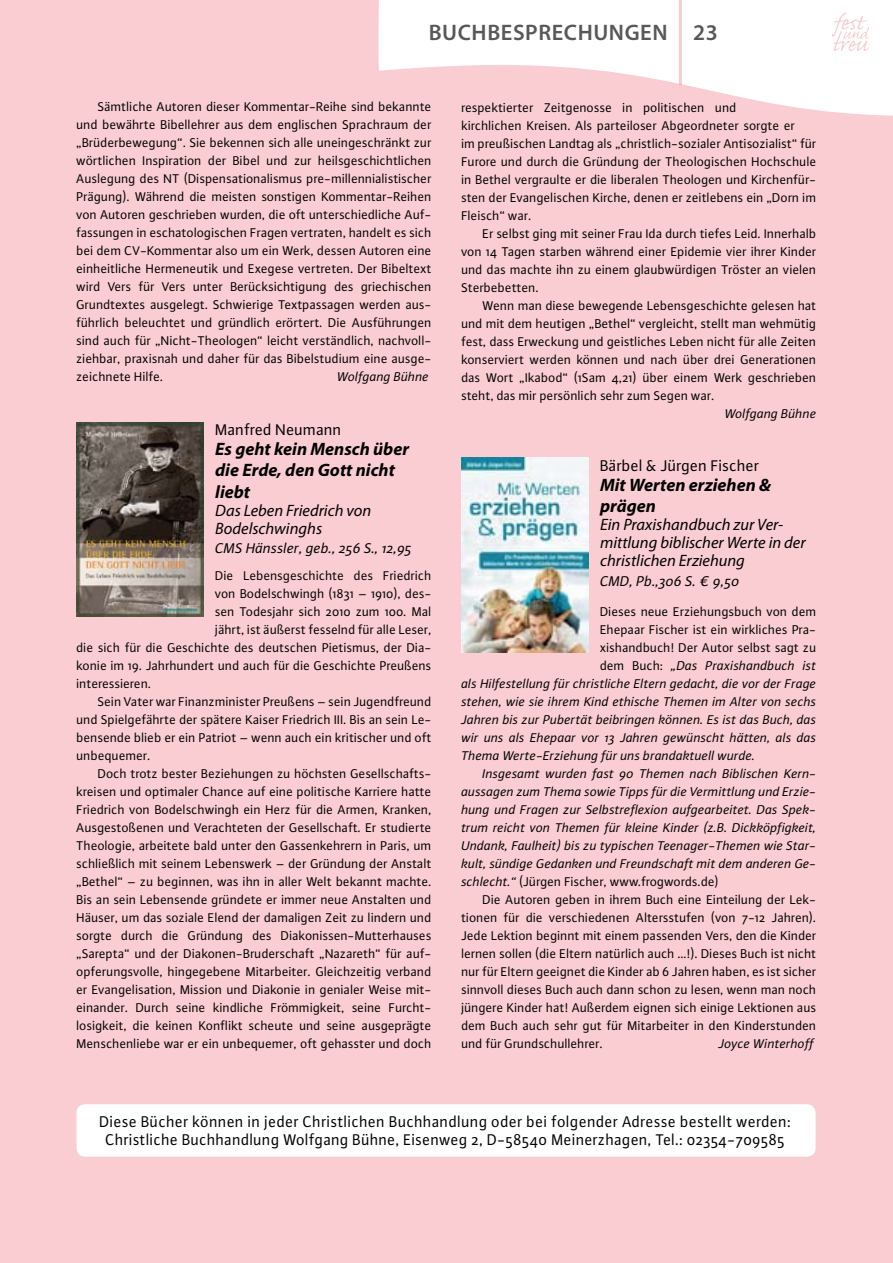
<style>
.page{position:relative;width:893px;height:1263px;background:#f9cdd2}
.page>*{position:absolute;margin:0;border:0;box-sizing:border-box;transform-origin:0 0}
.t1{font:600 22.5px "Myriad Pro";letter-spacing:.025em;color:#58585a}
.t2{font:italic 700 18px/21.6px "Myriad Pro";color:#000}
.t3{font:16.5px/18px "Plus Sans Normal";letter-spacing:.015em;color:#000;text-align:center}
.t4{font:italic 16.5px/18px "Myriad Pro";color:#000}
.t5{font:italic 15px "Plus Sans Normal";color:#000}
.t6{font:13.5px/18px "Plus Sans Normal";color:#000;text-align:justify}
.t7{font:italic 13.5px "Plus Sans Normal";color:#000}
.s1{font-style:normal}
.s2{font-style:italic}
</style>
<div class="page">
<div style="left:77px;top:1104px;width:739px;height:53px;background:#fff;border-radius:9px"></div>
<img style="left:77px;top:423px;width:127px;height:193px">
<img style="left:461px;top:458px;width:128px;height:195px">
<svg style="left:378px;top:0;width:515px;height:116px;fill:#fff"></svg>
<svg style="left:832px;top:13px;width:37px;height:38px"></svg>
<hr style="left:679px;top:0;width:3px;height:85px;background:#e2001a">
<h1 class="t1" style="left:429px;top:18px;width:291px">BUCHBESPRECHUNGEN 23</h1>
<p class="t6" style="left:77px;top:98px;width:357px;text-indent:21px">Sämtliche Autoren dieser Kommentar-Reihe sind bekannte und bewährte Bibellehrer aus dem englischen Sprachraum der „Brüderbewegung“. Sie bekennen sich alle uneingeschränkt zur wörtlichen Inspiration der Bibel und zur heilsgeschichtlichen Auslegung des NT (Dispensationalismus pre-millennialistischer Prägung). Während die meisten sonstigen Kommentar-Reihen von Autoren geschrieben wurden, die oft unterschiedliche Auf&shy;fassungen in eschatologischen Fragen vertraten, handelt es sich bei dem CV-Kommentar also um ein Werk, dessen Autoren eine einheitliche Hermeneutik und Exegese vertreten. Der Bibeltext wird Vers für Vers unter Berücksichtigung des griechischen Grundtextes ausgelegt. Schwierige Textpassagen werden aus&shy;führlich beleuchtet und gründlich erörtert. Die Ausführungen sind auch für „Nicht-Theologen“ leicht verständlich, nachvoll&shy;ziehbar, praxisnah und daher für das Bibelstudium eine ausge&shy;zeichnete Hilfe.</p>
<p class="t7" style="left:337px;top:368px;width:93px">Wolfgang Bühne</p>
<p class="t3" style="left:215px;top:420px;width:128px">Manfred Neumann</p>
<h2 class="t2" style="left:215px;top:437px;width:195px">Es geht kein Mensch über die Erde, den Gott nicht liebt</h2>
<p class="t4" style="left:215px;top:501px;width:158px">Das Leben Friedrich von<br>Bodelschwinghs</p>
<p class="t5" style="left:215px;top:539px;width:198px">CMS Hänssler, geb., 256 S., 12,95</p>
<p class="t6" style="left:215px;top:566px;width:218px">Die Lebensgeschichte des Friedrich</p>
<p class="t6" style="left:215px;top:584px;width:218px">von Bodelschwingh (1831 – 1910), des-</p>
<p class="t6" style="left:215px;top:602px;width:218px">sen Todesjahr sich 2010 zum 100. Mal</p>
<p class="t6" style="left:215px;top:620px;width:218px">jährt, ist äußerst fesselnd für alle Leser,</p>
<p class="t6" style="left:77px;top:638px;width:357px">die sich für die Geschichte des deutschen Pietismus, der Dia-</p>
<p class="t6" style="left:77px;top:656px;width:357px">konie im 19. Jahrhundert und auch für die Geschichte Preußens</p>
<p class="t6" style="left:77px;top:674px;width:76px">interessieren.</p>
<p class="t6" style="left:98px;top:692px;width:335px">Sein Vater war Finanzminister Preußens – sein Jugendfreund</p>
<p class="t6" style="left:77px;top:710px;width:357px">und Spielgefährte der spätere Kaiser Friedrich III. Bis an sein Le-</p>
<p class="t6" style="left:77px;top:728px;width:357px">bensende blieb er ein Patriot – wenn auch ein kritischer und oft</p>
<p class="t6" style="left:77px;top:746px;width:76px">unbequemer.</p>
<p class="t6" style="left:98px;top:764px;width:335px">Doch trotz bester Beziehungen zu höchsten Gesellschafts-</p>
<p class="t6" style="left:77px;top:782px;width:357px">kreisen und optimaler Chance auf eine politische Karriere hatte</p>
<p class="t6" style="left:77px;top:800px;width:357px">Friedrich von Bodelschwingh ein Herz für die Armen, Kranken,</p>
<p class="t6" style="left:77px;top:818px;width:357px">Ausgestoßenen und Verachteten der Gesellschaft. Er studierte</p>
<p class="t6" style="left:77px;top:836px;width:357px">Theologie, arbeitete bald unter den Gassenkehrern in Paris, um</p>
<p class="t6" style="left:77px;top:854px;width:357px">schließlich mit seinem Lebenswerk – der Gründung der Anstalt</p>
<p class="t6" style="left:77px;top:872px;width:357px">„Bethel“ – zu beginnen, was ihn in aller Welt bekannt machte.</p>
<p class="t6" style="left:77px;top:890px;width:357px">Bis an sein Lebensende gründete er immer neue Anstalten und</p>
<p class="t6" style="left:77px;top:908px;width:356px">Häuser, um das soziale Elend der damaligen Zeit zu lindern und</p>
<p class="t6" style="left:77px;top:926px;width:357px">sorgte durch die Gründung des Diakonissen-Mutterhauses</p>
<p class="t6" style="left:77px;top:944px;width:357px">„Sarepta“ und der Diakonen-Bruderschaft „Nazareth“ für auf-</p>
<p class="t6" style="left:77px;top:962px;width:357px">opferungsvolle, hingegebene Mitarbeiter. Gleichzeitig verband</p>
<p class="t6" style="left:77px;top:980px;width:357px">er Evangelisation, Mission und Diakonie in genialer Weise mit-</p>
<p class="t6" style="left:77px;top:998px;width:357px">einander. Durch seine kindliche Frömmigkeit, seine Furcht-</p>
<p class="t6" style="left:77px;top:1016px;width:357px">losigkeit, die keinen Konflikt scheute und seine ausgeprägte</p>
<p class="t6" style="left:77px;top:1034px;width:357px">Menschenliebe war er ein unbequemer, oft gehasster und doch</p>
<p class="t6" style="left:461px;top:98px;width:357px;text-align:left">respektierter Zeitgenosse in politischen und<br>kirchlichen Kreisen. Als parteiloser Abgeordneter sorgte er<br>im preußischen Landtag als „christlich-sozialer Antisozialist“ für Furore und durch die Gründung der Theologischen Hochschule in Bethel vergraulte er die liberalen Theologen und Kirchenfür&shy;sten der Evangelischen Kirche, denen er zeitlebens ein „Dorn im Fleisch“ war.</p>
<p class="t6" style="left:461px;top:224px;width:357px;text-indent:21px">Er selbst ging mit seiner Frau Ida durch tiefes Leid. Innerhalb von 14 Tagen starben während einer Epidemie vier ihrer Kinder und das machte ihn zu einem glaubwürdigen Tröster an vielen Sterbebetten.</p>
<p class="t6" style="left:461px;top:296px;width:357px;text-indent:21px">Wenn man diese bewegende Lebensgeschichte gelesen hat und mit dem heutigen „Bethel“ vergleicht, stellt man wehmütig fest, dass Erweckung und geistliches Leben nicht für alle Zeiten konserviert werden können und nach über drei Generationen das Wort „Ikabod“ (1Sam 4,21) über einem Werk geschrieben steht, das mir persönlich sehr zum Segen war.</p>
<p class="t7" style="left:725px;top:404px;width:93px">Wolfgang Bühne</p>
<p class="t3" style="left:600px;top:456px;width:161px">Bärbel &amp; Jürgen Fischer</p>
<h2 class="t2" style="left:600px;top:473px;width:173px">Mit Werten erziehen &amp; prägen</h2>
<p class="t4" style="left:600px;top:515px;width:207px">Ein Praxishandbuch zur Ver&shy;mittlung biblischer Werte in der christlichen Erziehung</p>
<p class="t5" style="left:600px;top:571px;width:141px">CMD, Pb.,306 S. € 9,50</p>
<p class="t6" style="left:600px;top:602px;width:218px">Dieses neue Erziehungsbuch von dem</p>
<p class="t6" style="left:600px;top:620px;width:218px">Ehepaar Fischer ist ein wirkliches Pra-</p>
<p class="t6" style="left:600px;top:638px;width:218px">xishandbuch! Der Autor selbst sagt zu</p>
<p class="t7" style="left:600px;top:656px;width:218px"><span class="s1">dem Buch:</span> „Das Praxishandbuch ist</p>
<p class="t7" style="left:461px;top:674px;width:357px">als Hilfestellung für christliche Eltern gedacht, die vor der Frage</p>
<p class="t7" style="left:461px;top:692px;width:357px">stehen, wie sie ihrem Kind ethische Themen im Alter von sechs</p>
<p class="t7" style="left:461px;top:710px;width:357px">Jahren bis zur Pubertät beibringen können. Es ist das Buch, das</p>
<p class="t7" style="left:461px;top:728px;width:357px">wir uns als Ehepaar vor 13 Jahren gewünscht hätten, als das</p>
<p class="t7" style="left:461px;top:746px;width:295px">Thema Werte-Erziehung für uns brandaktuell wurde.</p>
<p class="t7" style="left:483px;top:764px;width:335px">Insgesamt wurden fast 90 Themen nach Biblischen Kern-</p>
<p class="t7" style="left:461px;top:782px;width:356px">aussagen zum Thema sowie Tipps für die Vermittlung und Erzie-</p>
<p class="t7" style="left:461px;top:800px;width:357px">hung und Fragen zur Selbstreflexion aufgearbeitet. Das Spek-</p>
<p class="t7" style="left:461px;top:818px;width:356px">trum reicht von Themen für kleine Kinder (z.B. Dickköpfigkeit,</p>
<p class="t7" style="left:461px;top:836px;width:357px">Undank, Faulheit) bis zu typischen Teenager-Themen wie Star-</p>
<p class="t7" style="left:461px;top:854px;width:357px">kult, sündige Gedanken und Freundschaft mit dem anderen Ge-</p>
<p class="t6" style="left:461px;top:872px;width:259px"><span class="s2">schlecht.“</span> (Jürgen Fischer, www.frogwords.de)</p>
<p class="t6" style="left:483px;top:890px;width:335px">Die Autoren geben in ihrem Buch eine Einteilung der Lek-</p>
<p class="t6" style="left:461px;top:908px;width:357px">tionen für die verschiedenen Altersstufen (von 7-12 Jahren).</p>
<p class="t6" style="left:461px;top:926px;width:357px">Jede Lektion beginnt mit einem passenden Vers, den die Kinder</p>
<p class="t6" style="left:461px;top:944px;width:357px">lernen sollen (die Eltern natürlich auch …!). Dieses Buch ist nicht</p>
<p class="t6" style="left:461px;top:962px;width:357px">nur für Eltern geeignet die Kinder ab 6 Jahren haben, es ist sicher</p>
<p class="t6" style="left:461px;top:980px;width:356px">sinnvoll dieses Buch auch dann schon zu lesen, wenn man noch</p>
<p class="t6" style="left:461px;top:998px;width:356px">jüngere Kinder hat! Außerdem eignen sich einige Lektionen aus</p>
<p class="t6" style="left:461px;top:1016px;width:357px">dem Buch auch sehr gut für Mitarbeiter in den Kinderstunden</p>
<p class="t6" style="left:461px;top:1034px;width:143px">und für Grundschullehrer.</p>
<p class="t7" style="left:719px;top:1034px;width:97px">Joyce Winterhoff</p>
<p class="t3" style="left:99px;top:1112px;width:693px">Diese Bücher können in jeder Christlichen Buchhandlung oder bei folgender Adresse bestellt werden:<br>Christliche Buchhandlung Wolfgang Bühne, Eisenweg 2, D-58540 Meinerzhagen, Tel.: 02354-709585</p>
</div>
